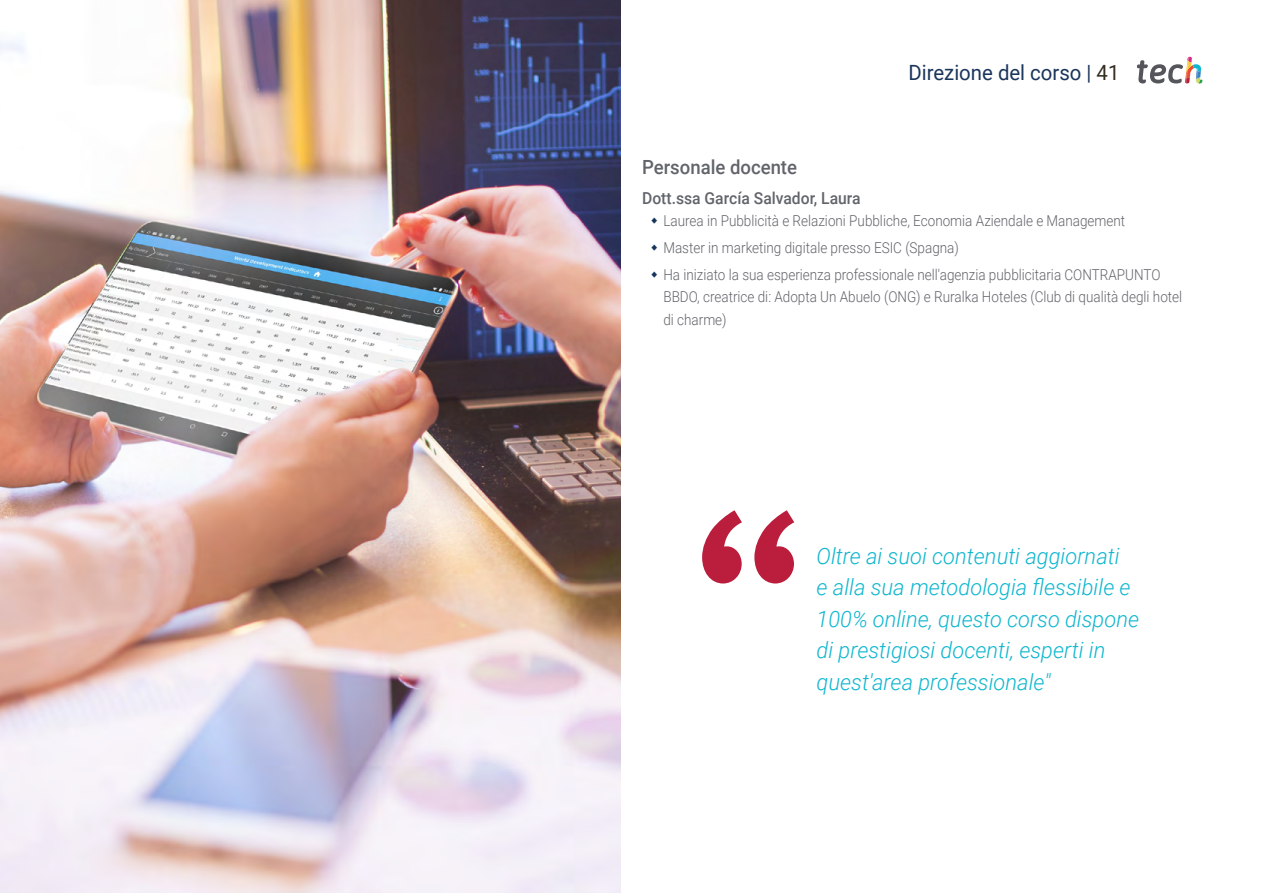
<style>
.page{position:relative;width:1263px;height:893px;background:#fff}
.page>*{position:absolute;margin:0;border:0;box-sizing:border-box;transform-origin:0 0}
.t1{font:italic 300 22.5px/31.5px "Roboto";color:#0fb6cf}
.t2{font:21px "Roboto";color:#1a355c}
.t3{font:500 19.5px "Roboto";color:#61646a;scale:.95 1}
.t4{font:500 16.5px "Roboto";color:#61646a;scale:.95 1}
.t5{font:300 15px/26.7px "Roboto";color:#61646a;scale:.9 1}
.s1{color:#312e20}
</style>
<div class="page">
<svg style="left:1137px;top:57px;width:65px;height:27px"></svg>
<img style="left:0;top:0;width:621px;height:893px">
<svg style="left:702px;top:510px;width:92px;height:73px"></svg>
<h2 class="t2" style="left:908px;top:57px;width:213px">Direzione del corso | <span class="s1">41</span></h2>
<h3 class="t3" style="left:642px;top:154px;width:165px">Personale docente</h3>
<p class="t4" style="left:642px;top:186px;width:232px">Dott.ssa García Salvador, Laura</p>
<p class="t5" style="left:663px;top:207px;width:554px">Laurea in Pubblicità e Relazioni Pubbliche, Economia Aziendale e Management<br>Master in marketing digitale presso ESIC (Spagna)<br>Ha iniziato la sua esperienza professionale nell'agenzia pubblicitaria CONTRAPUNTO</p>
<p class="t5" style="left:663px;top:285px;width:578px;line-height:22.5px">BBDO, creatrice di: Adopta Un Abuelo (ONG) e Ruralka Hoteles (Club di qualità degli hotel di charme)</p>
<h1 class="t1" style="left:816px;top:539px;width:324px">Oltre ai suoi contenuti aggiornati<br>e alla sua metodologia flessibile e 100% online, questo corso dispone di prestigiosi docenti, esperti in quest'area professionale"</h1>
</div>
